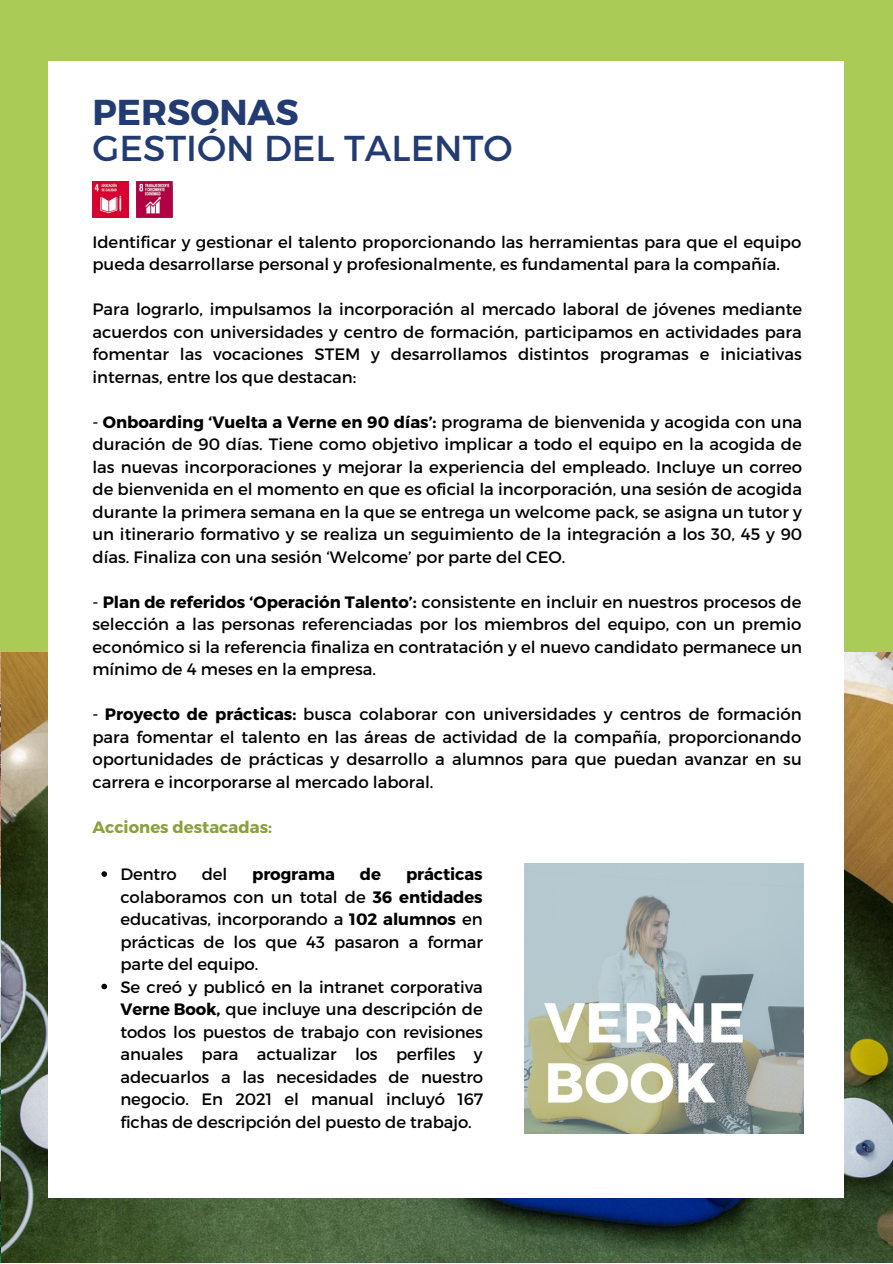
<style>
.page{position:relative;width:893px;height:1264px;background:#fff}
.page>*{position:absolute;margin:0;border:0;box-sizing:border-box;transform-origin:0 0}
.t1{font:36px "Montserrat";color:#223b71}
.t2{font:700 36px "Montserrat";color:#223b71}
.t3{font:16.5px/22.5px "Montserrat";color:#000;text-align:justify}
.t4{font:700 16.5px "Montserrat";color:#8ba140}
.t5{font:700 16.5px "Montserrat";letter-spacing:-.005em;color:#000}
.s1{font-weight:700}
</style>
<div class="page">
<img style="left:1px;top:651px;width:891px;height:611px">
<div style="left:0;top:0;width:892px;height:651px;background:#aacb55"></div>
<div style="left:49px;top:61px;width:794px;height:1137px;background:#fff"></div>
<img style="left:136px;top:181px;width:36px;height:36px">
<img style="left:92px;top:181px;width:36px;height:36px">
<img style="left:525px;top:863px;width:278px;height:270px">
<svg style="left:101px;top:871px;width:6px;height:5px"></svg>
<svg style="left:101px;top:983px;width:6px;height:6px"></svg>
<h1 class="t2" style="left:92px;top:89px;width:207px">PERSONAS</h1>
<h1 class="t1" style="left:92px;top:125px;width:422px">GESTIÓN DEL TALENTO</h1>
<p class="t3" style="left:92px;top:230px;width:710px">Identificar y gestionar el talento proporcionando las herramientas para que el equipo pueda desarrollarse personal y profesionalmente, es fundamental para la compañía.</p>
<p class="t3" style="left:92px;top:297px;width:711px">Para lograrlo, impulsamos la incorporación al mercado laboral de jóvenes mediante acuerdos con universidades y centro de formación, participamos en actividades para fomentar las vocaciones STEM y desarrollamos distintos programas e iniciativas internas, entre los que destacan:</p>
<p class="t3" style="left:92px;top:409px;width:711px">- <span class="s1">Onboarding ‘Vuelta a Verne en 90 días’:</span> programa de bienvenida y acogida con una duración de 90 días. Tiene como objetivo implicar a todo el equipo en la acogida de las nuevas incorporaciones y mejorar la experiencia del empleado. Incluye un correo de bienvenida en el momento en que es oficial la incorporación, una sesión de acogida durante la primera semana en la que se entrega un welcome pack, se asigna un tutor y un itinerario formativo y se realiza un seguimiento de la integración a los 30, 45 y 90 días. Finaliza con una sesión ‘Welcome’ por parte del CEO.</p>
<p class="t3" style="left:92px;top:589px;width:711px">- <span class="s1">Plan de referidos ‘Operación Talento’:</span> consistente en incluir en nuestros procesos de selección a las personas referenciadas por los miembros del equipo, con un premio económico si la referencia finaliza en contratación y el nuevo candidato permanece un mínimo de 4 meses en la empresa.</p>
<p class="t3" style="left:92px;top:702px;width:710px">- <span class="s1">Proyecto de prácticas:</span> busca colaborar con universidades y centros de formación para fomentar el talento en las áreas de actividad de la compañía, proporcionando oportunidades de prácticas y desarrollo a alumnos para que puedan avanzar en su carrera e incorporarse al mercado laboral.</p>
<p class="t4" style="left:92px;top:815px;width:181px">Acciones destacadas:</p>
<p class="t3" style="left:120px;top:862px;width:364px;text-align:left;text-indent:285px"><span class="s1">prácticas </span>colaboramos con un total de <span class="s1">36 entidades </span>educativas, incorporando a <span class="s1">102 alumnos</span> en prácticas de los que 43 pasaron a formar parte del equipo.<br>Se creó y publicó en la intranet corporativa <span class="s1">Verne Book,</span> que incluye una descripción de todos los puestos de trabajo con revisiones anuales para actualizar los perfiles y adecuarlos a las necesidades de nuestro negocio. En 2021 el manual incluyó 167 fichas de descripción del puesto de trabajo.</p>
<p class="t3" style="left:120px;top:862px;width:58px">Dentro</p>
<p class="t3" style="left:202px;top:862px;width:27px">del</p>
<p class="t5" style="left:252px;top:863px;width:84px">programa</p>
<p class="t5" style="left:360px;top:863px;width:23px">de</p>
</div>
